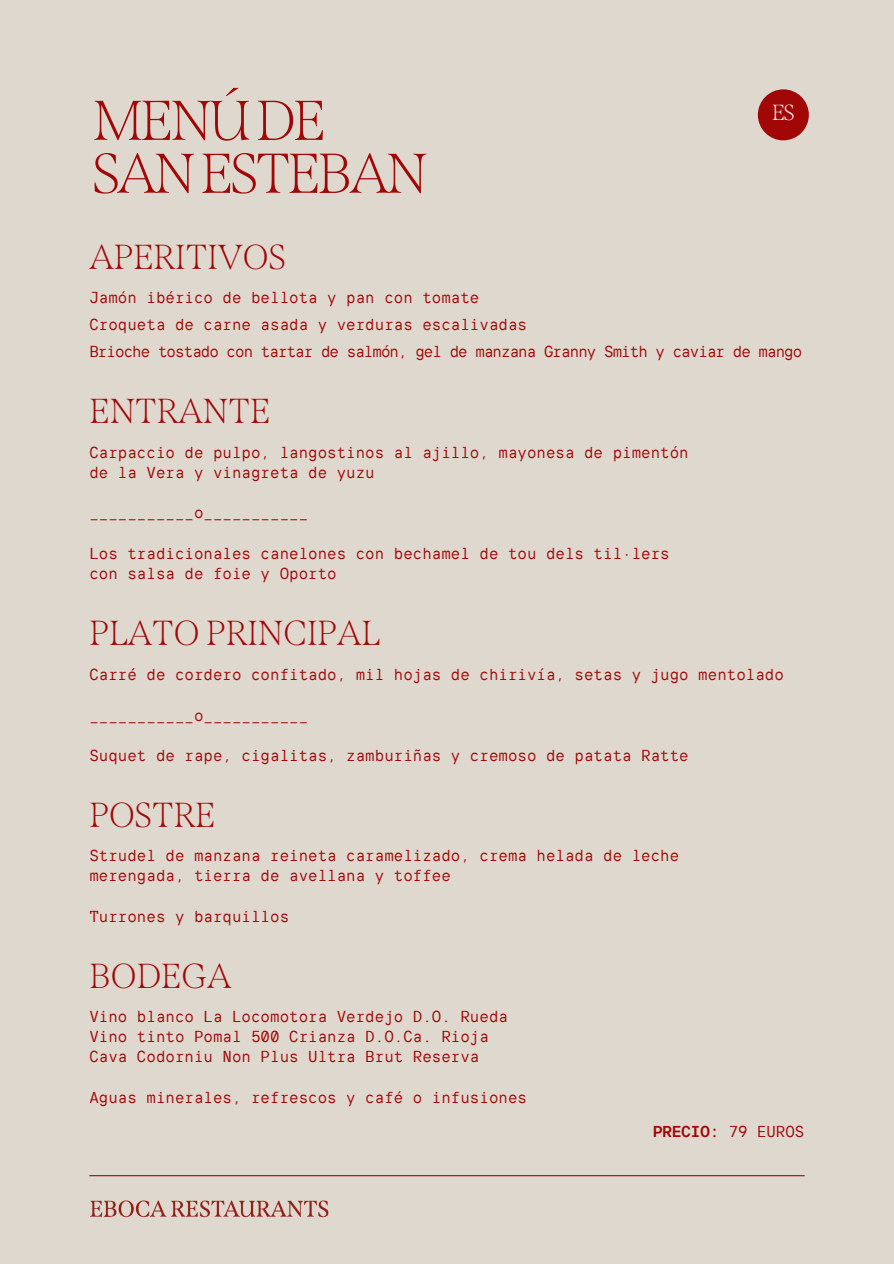
<style>
.page{position:relative;width:894px;height:1264px;background:#fff}
.page>*{position:absolute;margin:0;border:0;box-sizing:border-box;transform-origin:0 0}
.t1{font:100 56.1px "Span";letter-spacing:-.05em;color:#a10707}
.t2{font:100 34.65px "Span";color:#a10707}
.t3{font:100 21.75px "Span";color:#fff}
.t4{font:15.9px/20.2px "TT Interphases Mono";color:#a10707}
.t5{font:700 15.75px "TT Interphases Mono";color:#a10707}
.s1{font-weight:400}
</style>
<div class="page">
<div style="left:0;top:0;width:893px;height:1263px;background:#dfd8ce"></div>
<hr style="left:89px;top:1175px;width:715px;height:1px;background:#a10707">
<img style="left:90px;top:1200px;width:239px;height:18px">
<svg style="left:757px;top:89px;width:51px;height:51px;fill:#a10707"></svg>
<h1 class="t1" style="left:92px;top:87px;width:235px">MENÚDE</h1>
<h1 class="t1" style="left:92px;top:140px;width:337px">SANESTEBAN</h1>
<h3 class="t3" style="left:771px;top:100px;width:24px">ES</h3>
<h2 class="t2" style="left:89px;top:236px;width:198px">APERITIVOS</h2>
<p class="t4" style="left:89px;top:283px;width:714px;line-height:27px">Jamón ibérico de bellota y pan con tomate<br>Croqueta de carne asada y verduras escalivadas<br>Brioche tostado con tartar de salmón, gel de manzana Granny Smith y caviar de mango</p>
<h2 class="t2" style="left:89px;top:390px;width:182px">ENTRANTE</h2>
<p class="t4" style="left:89px;top:441px;width:600px">Carpaccio de pulpo, langostinos al ajillo, mayonesa de pimentón de la Vera y vinagreta de yuzu</p>
<p class="t4" style="left:89px;top:502px;width:220px">___________o___________</p>
<p class="t4" style="left:89px;top:543px;width:581px">Los tradicionales canelones con bechamel de tou dels til·lers con salsa de foie y Oporto</p>
<h2 class="t2" style="left:89px;top:612px;width:292px">PLATO PRINCIPAL</h2>
<p class="t4" style="left:89px;top:664px;width:695px">Carré de cordero confitado, mil hojas de chirivía, setas y jugo mentolado</p>
<p class="t4" style="left:89px;top:704px;width:220px">___________o___________</p>
<p class="t4" style="left:89px;top:745px;width:600px">Suquet de rape, cigalitas, zamburiñas y cremoso de patata Ratte</p>
<h2 class="t2" style="left:89px;top:794px;width:128px">POSTRE</h2>
<p class="t4" style="left:89px;top:845px;width:591px">Strudel de manzana reineta caramelizado, crema helada de leche merengada, tierra de avellana y toffee</p>
<p class="t4" style="left:89px;top:906px;width:201px">Turrones y barquillos</p>
<h2 class="t2" style="left:89px;top:955px;width:143px">BODEGA</h2>
<p class="t4" style="left:89px;top:1005px;width:420px">Vino blanco La Locomotora Verdejo D.O. Rueda<br>Vino tinto Pomal 500 Crianza D.O.Ca. Rioja<br>Cava Codorniu Non Plus Ultra Brut Reserva</p>
<p class="t4" style="left:89px;top:1086px;width:439px">Aguas minerales, refrescos y café o infusiones</p>
<p class="t5" style="left:653px;top:1121px;width:152px">PRECIO: <span class="s1">79 EUROS</span></p>
</div>
